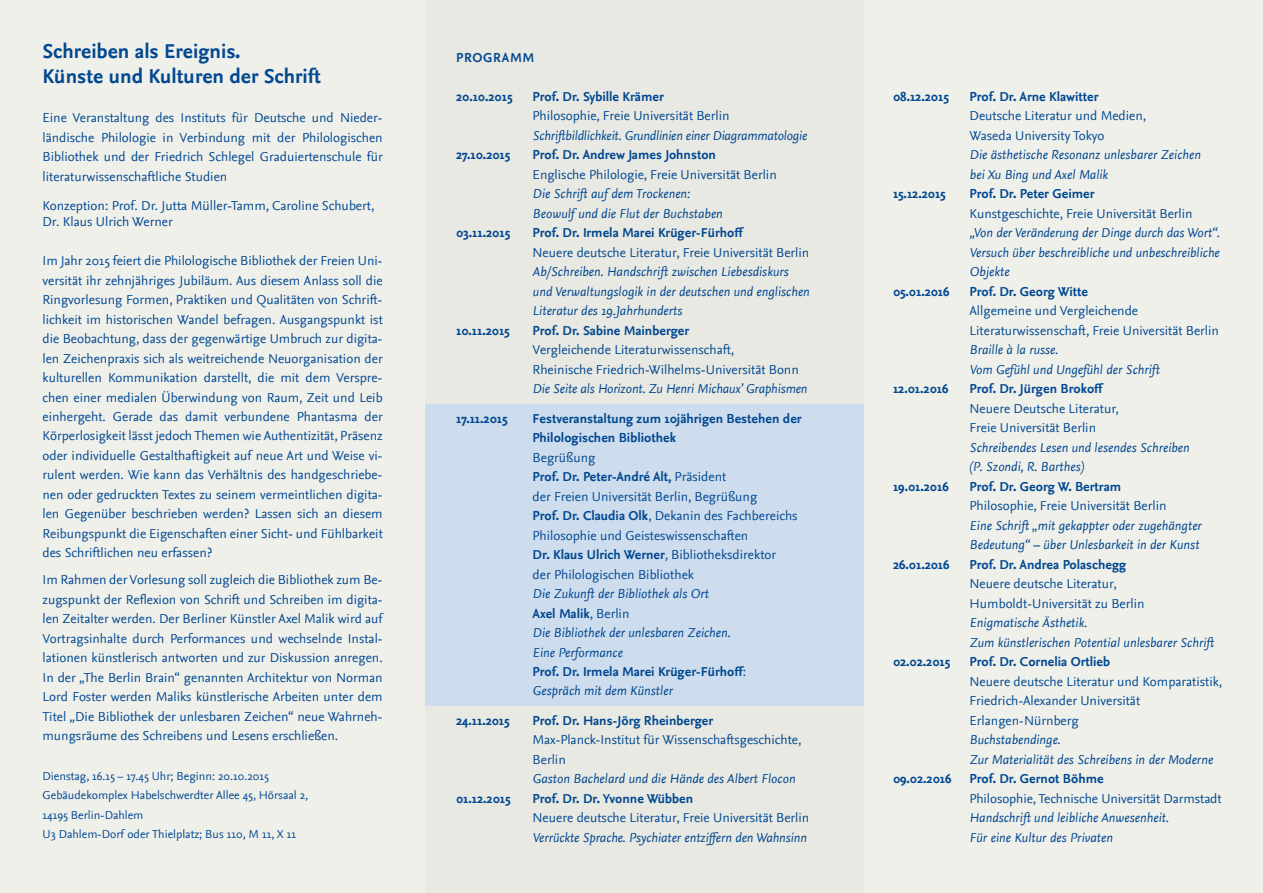
<style>
.page{position:relative;width:1263px;height:893px;background:#f0f0eb}
.page>*{position:absolute;margin:0;border:0;box-sizing:border-box;transform-origin:0 0}
.t1{font:700 21px/25.2px "Nexus Sans";color:#014890}
.t2{font:13.5px/19.5px "Nexus Sans";color:#014890}
.t3{font:italic 13.5px/19.5px "Nexus Sans";color:#014890}
.t4{font:700 13.5px/19.5px "Nexus Sans";color:#014890}
.t5{font:700 13.5px "Nexus Sans";letter-spacing:.05em;color:#014890}
.t6{font:12px/19.5px "Nexus Sans";color:#014890}
.s1{font-weight:700}
.s2{font-weight:700;font-style:normal}
.s3{font-style:normal}
</style>
<div class="page">
<div style="left:425px;top:0;width:438px;height:893px;background:#e9e9e3"></div>
<div style="left:425px;top:404px;width:438px;height:301px;background:#ceddee"></div>
<h1 class="t1" style="left:43px;top:39px;width:280px">Schreiben als Ereignis.<br>Künste und Kulturen der Schrift</h1>
<p class="t2" style="left:43px;top:108px;width:342px;text-align:justify">Eine Veranstaltung des Instituts für Deutsche und Nieder&shy;ländische Philologie in Verbindung mit der Philologischen Bibliothek und der Friedrich Schlegel Graduiertenschule für literaturwissenschaftliche Studien</p>
<p class="t2" style="left:43px;top:197px;width:333px;line-height:16.2px">Konzeption: Prof. Dr. Jutta Müller-Tamm, Caroline Schubert,<br>Dr. Klaus Ulrich Werner</p>
<p class="t2" style="left:43px;top:251px;width:342px;text-align:justify">Im Jahr 2015 feiert die Philologische Bibliothek der Freien Uni&shy;versität ihr zehnjähriges Jubiläum. Aus diesem Anlass soll die Ringvorlesung Formen, Praktiken und Qualitäten von Schrift&shy;lichkeit im historischen Wandel befragen. Ausgangspunkt ist die Beobachtung, dass der gegenwärtige Umbruch zur digita&shy;len Zeichenpraxis sich als weitreichende Neuorganisation der kulturellen Kommunikation darstellt, die mit dem Verspre&shy;chen einer medialen Überwindung von Raum, Zeit und Leib einhergeht. Gerade das damit verbundene Phantasma der Körperlosigkeit lässt jedoch Themen wie Authentizität, Präsenz oder individuelle Gestalthaftigkeit auf neue Art und Weise vi&shy;rulent werden. Wie kann das Verhältnis des handgeschriebe&shy;nen oder gedruckten Textes zu seinem vermeintlichen digita&shy;len Gegenüber beschrieben werden? Lassen sich an diesem Reibungspunkt die Eigenschaften einer Sicht- und Fühlbarkeit des Schriftlichen neu erfassen?</p>
<p class="t2" style="left:43px;top:570px;width:342px;text-align:justify">Im Rahmen der Vorlesung soll zugleich die Bibliothek zum Be&shy;zugspunkt der Reflexion von Schrift und Schreiben im digita&shy;len Zeitalter werden. Der Berliner Künstler Axel Malik wird auf Vortragsinhalte durch Performances und wechselnde Instal&shy;lationen künstlerisch antworten und zur Diskussion anregen.<br>In der „The Berlin Brain“ genannten Architektur von Norman Lord Foster werden Maliks künstlerische Arbeiten unter dem Titel „Die Bibliothek der unlesbaren Zeichen“ neue Wahrneh&shy;mungsräume des Schreibens und Lesens erschließen.</p>
<p class="t6" style="left:43px;top:766px;width:267px">Dienstag, 16.15 – 17.45 Uhr; Beginn: 20.10.2015<br>Gebäudekomplex Habelschwerdter Allee 45, Hörsaal 2, 14195 Berlin-Dahlem<br>U3 Dahlem-Dorf oder Thielplatz; Bus 110, M 11, X 11</p>
<p class="t5" style="left:456px;top:50px;width:80px">PROGRAMM</p>
<p class="t4" style="left:456px;top:87px;width:58px">20.10.2015</p>
<p class="t4" style="left:533px;top:87px;width:133px">Prof. Dr. Sybille Krämer</p>
<p class="t2" style="left:533px;top:106px;width:198px">Philosophie, Freie Universität Berlin</p>
<p class="t3" style="left:533px;top:126px;width:276px">Schriftbildlichkeit. Grundlinien einer Diagrammatologie</p>
<p class="t4" style="left:456px;top:145px;width:56px">27.10.2015</p>
<p class="t4" style="left:533px;top:145px;width:185px">Prof. Dr. Andrew James Johnston</p>
<p class="t2" style="left:533px;top:165px;width:246px">Englische Philologie, Freie Universität Berlin</p>
<p class="t3" style="left:533px;top:184px;width:191px">Die Schrift auf dem Trockenen:<br>Beowulf und die Flut der Buchstaben</p>
<p class="t4" style="left:456px;top:223px;width:55px">03.11.2015</p>
<p class="t4" style="left:533px;top:223px;width:213px">Prof. Dr. Irmela Marei Krüger-Fürhoff</p>
<p class="t2" style="left:533px;top:243px;width:278px">Neuere deutsche Literatur, Freie Universität Berlin</p>
<p class="t3" style="left:533px;top:262px;width:278px">Ab/Schreiben. Handschrift zwischen Liebesdiskurs und Verwaltungslogik in der deutschen und englischen<br>Literatur des 19.Jahrhunderts</p>
<p class="t4" style="left:456px;top:321px;width:55px">10.11.2015</p>
<p class="t4" style="left:533px;top:321px;width:158px">Prof. Dr. Sabine Mainberger</p>
<p class="t2" style="left:533px;top:340px;width:268px">Vergleichende Literaturwissenschaft,<br>Rheinische Friedrich-Wilhelms-Universität Bonn</p>
<p class="t3" style="left:533px;top:379px;width:276px">Die Seite als Horizont. Zu Henri Michaux’ Graphismen</p>
<p class="t4" style="left:456px;top:408px;width:53px">17.11.2015</p>
<p class="t4" style="left:533px;top:408px;width:271px">Festveranstaltung zum 10jährigen Bestehen der<br>Philologischen Bibliothek</p>
<p class="t2" style="left:533px;top:447px;width:267px">Begrüßung<br><span class="s1">Prof. Dr. Peter-André Alt,</span> Präsident<br>der Freien Universität Berlin, Begrüßung<br><span class="s1">Prof. Dr. Claudia Olk</span>, Dekanin des Fachbereichs Philosophie und Geisteswissenschaften<br><span class="s1">Dr. Klaus Ulrich Werner</span>, Bibliotheksdirektor der Philologischen Bibliothek</p>
<p class="t3" style="left:533px;top:584px;width:215px">Die Zukunft der Bibliothek als Ort<br><span class="s2">Axel Malik</span><span class="s3">, Berlin<br></span>Die Bibliothek der unlesbaren Zeichen.<br>Eine Performance<br><span class="s2">Prof. Dr. Irmela Marei Krüger-Fürhoff</span><span class="s3">:<br></span>Gespräch mit dem Künstler</p>
<p class="t4" style="left:456px;top:711px;width:55px">24.11.2015</p>
<p class="t4" style="left:533px;top:711px;width:182px">Prof. Dr. Hans-Jörg Rheinberger</p>
<p class="t2" style="left:533px;top:730px;width:270px">Max-Planck-Institut für Wissenschaftsgeschichte,<br>Berlin</p>
<p class="t3" style="left:533px;top:769px;width:264px">Gaston Bachelard und die Hände des Albert Flocon</p>
<p class="t4" style="left:456px;top:789px;width:56px">01.12.2015</p>
<p class="t4" style="left:533px;top:789px;width:162px">Prof. Dr. Dr. Yvonne Wübben</p>
<p class="t2" style="left:533px;top:808px;width:278px">Neuere deutsche Literatur, Freie Universität Berlin</p>
<p class="t3" style="left:533px;top:828px;width:276px">Verrückte Sprache. Psychiater entziffern den Wahnsinn</p>
<p class="t4" style="left:893px;top:87px;width:57px">08.12.2015</p>
<p class="t4" style="left:969px;top:87px;width:131px">Prof. Dr. Arne Klawitter</p>
<p class="t2" style="left:969px;top:106px;width:178px">Deutsche Literatur und Medien,<br>Waseda University Tokyo</p>
<p class="t3" style="left:969px;top:145px;width:233px">Die ästhetische Resonanz unlesbarer Zeichen bei Xu Bing und Axel Malik</p>
<p class="t4" style="left:893px;top:184px;width:54px">15.12.2015</p>
<p class="t4" style="left:969px;top:184px;width:126px">Prof. Dr. Peter Geimer</p>
<p class="t2" style="left:969px;top:204px;width:225px">Kunstgeschichte, Freie Universität Berlin</p>
<p class="t3" style="left:969px;top:223px;width:252px;text-align:justify">„Von der Veränderung der Dinge durch das Wort“.<br>Versuch über beschreibliche und unbeschreibliche Objekte</p>
<p class="t4" style="left:893px;top:282px;width:58px">05.01.2016</p>
<p class="t4" style="left:969px;top:282px;width:120px">Prof. Dr. Georg Witte</p>
<p class="t2" style="left:969px;top:301px;width:251px">Allgemeine und Vergleichende<br>Literaturwissenschaft, Freie Universität Berlin</p>
<p class="t3" style="left:969px;top:340px;width:192px">Braille à la russe.<br>Vom Gefühl und Ungefühl der Schrift</p>
<p class="t4" style="left:893px;top:379px;width:57px">12.01.2016</p>
<p class="t4" style="left:969px;top:379px;width:136px">Prof. Dr. Jürgen Brokoff</p>
<p class="t2" style="left:969px;top:399px;width:151px">Neuere Deutsche Literatur,<br>Freie Universität Berlin</p>
<p class="t3" style="left:969px;top:438px;width:221px">Schreibendes Lesen und lesendes Schreiben (P. Szondi, R. Barthes)</p>
<p class="t4" style="left:893px;top:476px;width:57px">19.01.2016</p>
<p class="t4" style="left:969px;top:476px;width:153px">Prof. Dr. Georg W. Bertram</p>
<p class="t2" style="left:969px;top:496px;width:198px">Philosophie, Freie Universität Berlin</p>
<p class="t3" style="left:969px;top:516px;width:234px">Eine Schrift „mit gekappter oder zugehängter<br>Bedeutung“ – über Unlesbarkeit in der Kunst</p>
<p class="t4" style="left:893px;top:554px;width:58px">26.01.2016</p>
<p class="t4" style="left:969px;top:554px;width:158px">Prof. Dr. Andrea Polaschegg</p>
<p class="t2" style="left:969px;top:574px;width:177px">Neuere deutsche Literatur,<br>Humboldt-Universität zu Berlin</p>
<p class="t3" style="left:969px;top:613px;width:246px">Enigmatische Ästhetik.<br>Zum künstlerischen Potential unlesbarer Schrift</p>
<p class="t4" style="left:893px;top:652px;width:59px">02.02.2015</p>
<p class="t4" style="left:969px;top:652px;width:142px">Prof. Dr. Cornelia Ortlieb</p>
<p class="t2" style="left:969px;top:671px;width:254px">Neuere deutsche Literatur und Komparatistik,<br>Friedrich-Alexander Universität<br>Erlangen-Nürnberg</p>
<p class="t3" style="left:969px;top:730px;width:245px">Buchstabendinge.<br>Zur Materialität des Schreibens in der Moderne</p>
<p class="t4" style="left:893px;top:769px;width:60px">09.02.2016</p>
<p class="t4" style="left:969px;top:769px;width:136px">Prof. Dr. Gernot Böhme</p>
<p class="t2" style="left:969px;top:788px;width:254px">Philosophie, Technische Universität Darmstadt</p>
<p class="t3" style="left:969px;top:808px;width:201px">Handschrift und leibliche Anwesenheit.<br>Für eine Kultur des Privaten</p>
</div>
